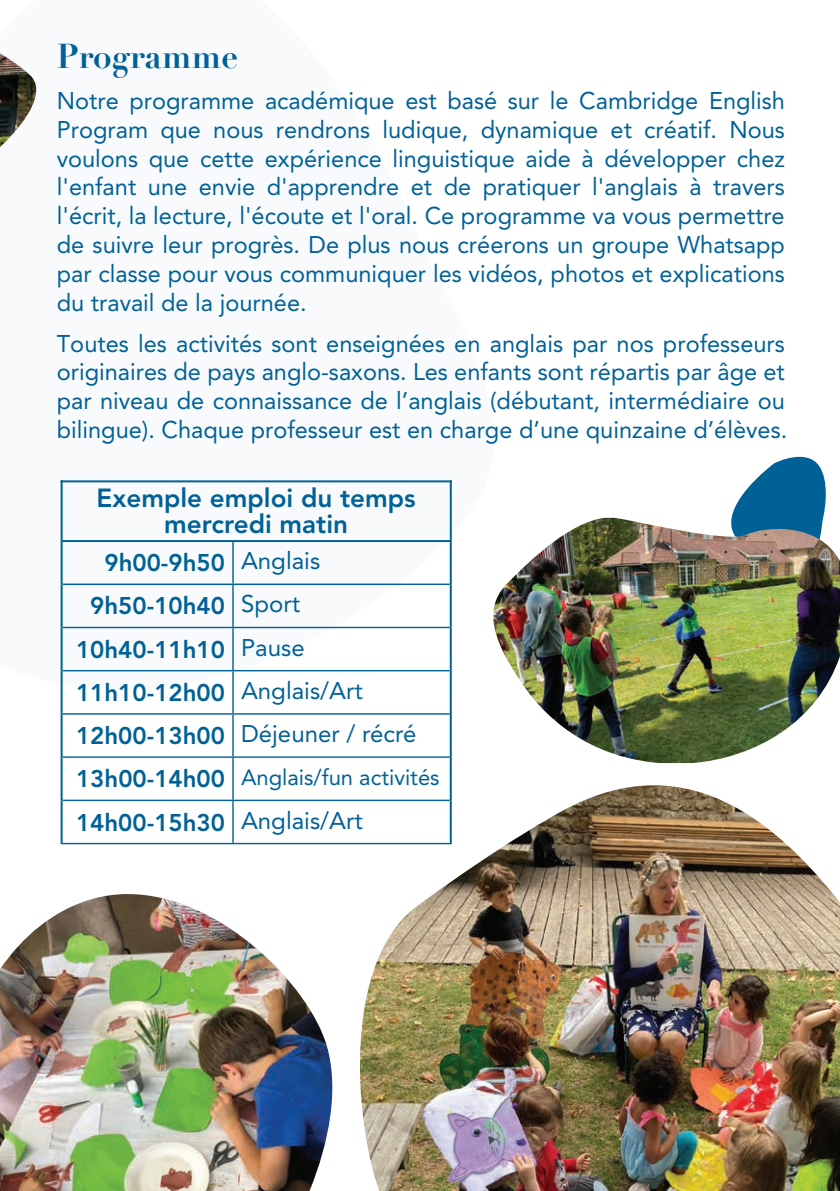
<style>
.page{position:relative;width:840px;height:1191px;background:#fff}
.page>*{position:absolute;margin:0;border:0;box-sizing:border-box;transform-origin:0 0}
.t1{font:700 34px "Didot LT Pro";color:#006196}
.t2{font:800 26px/26px "Avenir LT Pro";color:#006196;text-align:center}
.t3{font:24px/28.8px "Avenir LT Pro";color:#006196;text-align:justify}
.t4{font:800 24px "Avenir LT Pro";color:#006196}
.t5{font:22px "Avenir LT Pro";color:#006196}
.s1{font-weight:400}
.s2{font-weight:800}
.s3{font-weight:800;font-size:24px}
</style>
<div class="page">
<svg style="left:60px;top:480px;width:392px;height:280px"></svg>
<img style="left:360px;top:785px;width:479px;height:406px">
<img style="left:0;top:894px;width:333px;height:297px">
<svg style="left:731px;top:456px;width:95px;height:62px"></svg>
<img style="left:0;top:53px;width:37px;height:94px">
<img style="left:493px;top:518px;width:346px;height:245px">
<hr style="left:61px;top:542px;width:2px;height:42px;background:#006196">
<hr style="left:449px;top:542px;width:2px;height:42px;background:#006196">
<hr style="left:61px;top:584px;width:2px;height:43px;background:#006196">
<hr style="left:449px;top:584px;width:2px;height:43px;background:#006196">
<hr style="left:61px;top:627px;width:2px;height:43px;background:#006196">
<hr style="left:449px;top:627px;width:2px;height:43px;background:#006196">
<hr style="left:61px;top:670px;width:2px;height:44px;background:#006196">
<hr style="left:449px;top:670px;width:2px;height:44px;background:#006196">
<hr style="left:61px;top:714px;width:2px;height:43px;background:#006196">
<hr style="left:449px;top:714px;width:2px;height:43px;background:#006196">
<hr style="left:61px;top:757px;width:2px;height:43px;background:#006196">
<hr style="left:449px;top:757px;width:2px;height:43px;background:#006196">
<hr style="left:61px;top:800px;width:2px;height:43px;background:#006196">
<hr style="left:449px;top:800px;width:2px;height:43px;background:#006196">
<hr style="left:232px;top:542px;width:1px;height:41px;background:#006196">
<hr style="left:63px;top:583px;width:170px;height:2px;background:#006196">
<hr style="left:233px;top:583px;width:216px;height:2px;background:#006196">
<hr style="left:232px;top:585px;width:1px;height:42px;background:#006196">
<hr style="left:63px;top:627px;width:170px;height:1px;background:#006196">
<hr style="left:233px;top:627px;width:216px;height:1px;background:#006196">
<hr style="left:232px;top:628px;width:1px;height:42px;background:#006196">
<hr style="left:63px;top:670px;width:170px;height:1px;background:#006196">
<hr style="left:233px;top:670px;width:216px;height:1px;background:#006196">
<hr style="left:232px;top:671px;width:1px;height:42px;background:#006196">
<hr style="left:63px;top:713px;width:170px;height:1px;background:#006196">
<hr style="left:233px;top:713px;width:216px;height:1px;background:#006196">
<hr style="left:232px;top:714px;width:1px;height:42px;background:#006196">
<hr style="left:63px;top:756px;width:170px;height:2px;background:#006196">
<hr style="left:233px;top:756px;width:216px;height:2px;background:#006196">
<hr style="left:232px;top:758px;width:1px;height:41px;background:#006196">
<hr style="left:63px;top:799px;width:170px;height:2px;background:#006196">
<hr style="left:233px;top:799px;width:216px;height:2px;background:#006196">
<hr style="left:232px;top:801px;width:1px;height:42px;background:#006196">
<hr style="left:61px;top:843px;width:172px;height:1px;background:#006196">
<hr style="left:233px;top:843px;width:218px;height:1px;background:#006196">
<hr style="left:61px;top:480px;width:172px;height:2px;background:#006196">
<hr style="left:233px;top:480px;width:218px;height:2px;background:#006196">
<hr style="left:449px;top:480px;width:2px;height:60px;background:#006196">
<hr style="left:61px;top:540px;width:172px;height:2px;background:#006196">
<hr style="left:233px;top:540px;width:218px;height:2px;background:#006196">
<hr style="left:61px;top:480px;width:2px;height:60px;background:#006196">
<h1 class="t1" style="left:57px;top:35px;width:183px">Programme</h1>
<p class="t3" style="left:57px;top:86px;width:729px">Notre programme académique est basé sur le Cambridge English Program que nous rendrons ludique, dynamique et créatif. Nous voulons que cette expérience linguistique aide à développer chez l'enfant une envie d'apprendre et de pratiquer l'anglais à travers l'écrit, la lecture, l'écoute et l'oral. Ce programme va vous permettre de suivre leur progrès. De plus nous créerons un groupe Whatsapp par classe pour vous communiquer les vidéos, photos et explications du travail de la journée.</p>
<p class="t3" style="left:57px;top:329px;width:731px">Toutes les activités sont enseignées en anglais par nos professeurs originaires de pays anglo-saxons. Les enfants sont répartis par âge et par niveau de connaissance de l’anglais (débutant, intermédiaire ou bilingue). Chaque professeur est en charge d’une quinzaine d’élèves.</p>
<p class="t2" style="left:97px;top:485px;width:320px">Exemple emploi du temps mercredi matin</p>
<p class="t4" style="left:104px;top:548px;width:217px">9h00-9h50 <span class="s1">Anglais</span></p>
<p class="t4" style="left:90px;top:592px;width:211px">9h50-10h40 <span class="s1">Sport</span></p>
<p class="t4" style="left:76px;top:635px;width:230px">10h40-11h10 <span class="s1">Pause</span></p>
<p class="t4" style="left:76px;top:678px;width:288px">11h10-12h00 <span class="s1">Anglais/Art</span></p>
<p class="t3" style="left:76px;top:719px;width:342px"><span class="s2">12h00-13h00</span> Déjeuner / récré</p>
<p class="t5" style="left:76px;top:764px;width:365px"><span class="s3">13h00-14h00</span> Anglais/fun activités</p>
<p class="t4" style="left:76px;top:808px;width:288px">14h00-15h30 <span class="s1">Anglais/Art</span></p>
</div>
